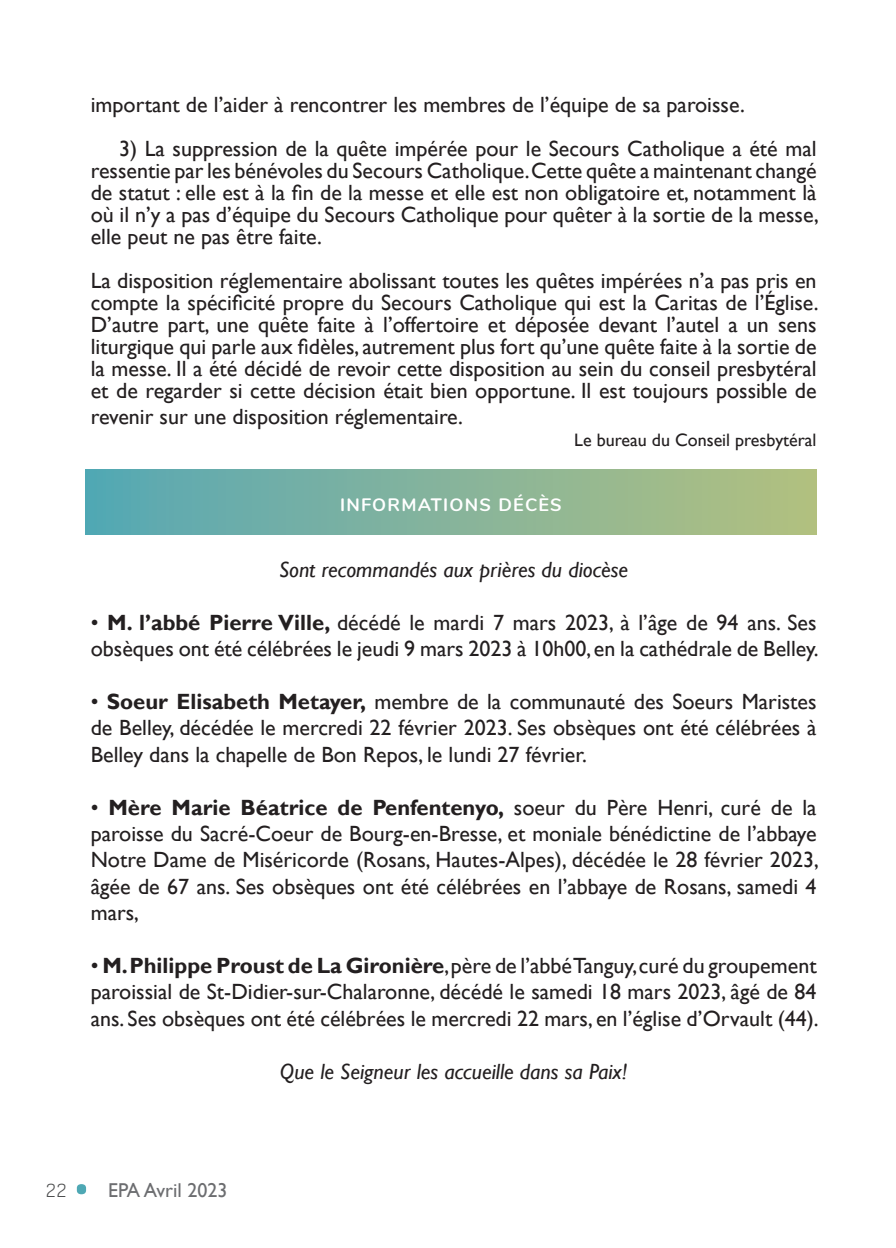
<style>
.page{position:relative;width:896px;height:1248px;background:#fff}
.page>*{position:absolute;margin:0;border:0;box-sizing:border-box;transform-origin:0 0}
.t1{font:22px/22px "Gill Sans";color:#231f20;text-align:justify}
.t2{font:italic 22px "Gill Sans";color:#231f20}
.t3{font:20px "Gill Sans";color:#6c6d70}
.t4{font:18px "Gill Sans";color:#231f20}
.t5{font:700 18px "Nunito";letter-spacing:.07em;color:#fff}
.s1{font-weight:700}
.s2{font-family:"Sofia Sans";font-weight:300;color:#4b4c4d}
.s3{font-family:"Sofia Sans";font-weight:300;font-size:72px;color:#4ea8b4}
</style>
<div class="page">
<div style="left:85px;top:469px;width:731px;height:65px;background:linear-gradient(to right,#56a8b5,#b3c080)"></div>
<p class="t1" style="left:91px;top:94px;width:655px">important de l’aider à rencontrer les membres de l’équipe de sa paroisse.</p>
<p class="t1" style="left:91px;top:138px;width:729px;text-indent:28px">3) La suppression de la quête impérée pour le Secours Catholique a été mal ressentie par les bénévoles du Secours Catholique. Cette quête a maintenant changé de statut : elle est à la fin de la messe et elle est non obligatoire et, notamment là où il n’y a pas d’équipe du Secours Catholique pour quêter à la sortie de la messe, elle peut ne pas être faite.</p>
<p class="t1" style="left:91px;top:270px;width:729px">La disposition réglementaire abolissant toutes les quêtes impérées n’a pas pris en compte la spécificité propre du Secours Catholique qui est la Caritas de l’Église.<br>D’autre part, une quête faite à l’offertoire et déposée devant l’autel a un sens liturgique qui parle aux fidèles, autrement plus fort qu’une quête faite à la sortie de la messe. Il a été décidé de revoir cette disposition au sein du conseil presbytéral et de regarder si cette décision était bien opportune. Il est toujours possible de</p>
<p class="t1" style="left:91px;top:406px;width:374px">revenir sur une disposition réglementaire.</p>
<p class="t4" style="left:574px;top:429px;width:244px">Le bureau du Conseil presbytéral</p>
<p class="t5" style="left:340px;top:491px;width:223px">INFORMATIONS DÉCÈS</p>
<p class="t2" style="left:279px;top:556px;width:351px">Sont recommandés aux prières du diocèse</p>
<p class="t1" style="left:91px;top:609px;width:729px;line-height:26.4px">• <span class="s1">M. l’abbé Pierre Ville,</span> décédé le mardi 7 mars 2023, à l’âge de 94 ans. Ses obsèques ont été célébrées le jeudi 9 mars 2023 à 10h00, en la cathédrale de Belley.</p>
<p class="t1" style="left:91px;top:688px;width:727px;line-height:26.4px">• <span class="s1">Soeur Elisabeth Metayer,</span> membre de la communauté des Soeurs Maristes de Belley, décédée le mercredi 22 février 2023. Ses obsèques ont été célébrées à Belley dans la chapelle de Bon Repos, le lundi 27 février.</p>
<p class="t1" style="left:91px;top:794px;width:729px;line-height:26.4px">• <span class="s1">Mère Marie Béatrice de Penfentenyo,</span> soeur du Père Henri, curé de la paroisse du Sacré-Coeur de Bourg-en-Bresse, et moniale bénédictine de l’abbaye Notre Dame de Miséricorde (Rosans, Hautes-Alpes), décédée le 28 février 2023, âgée de 67 ans. Ses obsèques ont été célébrées en l’abbaye de Rosans, samedi 4 mars,</p>
<p class="t1" style="left:91px;top:952px;width:729px;line-height:26.4px">• <span class="s1">M. Philippe Proust de La Gironière</span>, père de l’abbé Tanguy, curé du groupement paroissial de St-Didier-sur-Chalaronne, décédé le samedi 18 mars 2023, âgé de 84 ans. Ses obsèques ont été célébrées le mercredi 22 mars, en l’église d’Orvault (44).</p>
<p class="t2" style="left:280px;top:1058px;width:349px">Que le Seigneur les accueille dans sa Paix!</p>
<p class="t3" style="left:45px;top:1177px;width:184px"><span class="s2">22</span> <span class="s3">•</span> EPA Avril 2023</p>
</div>
